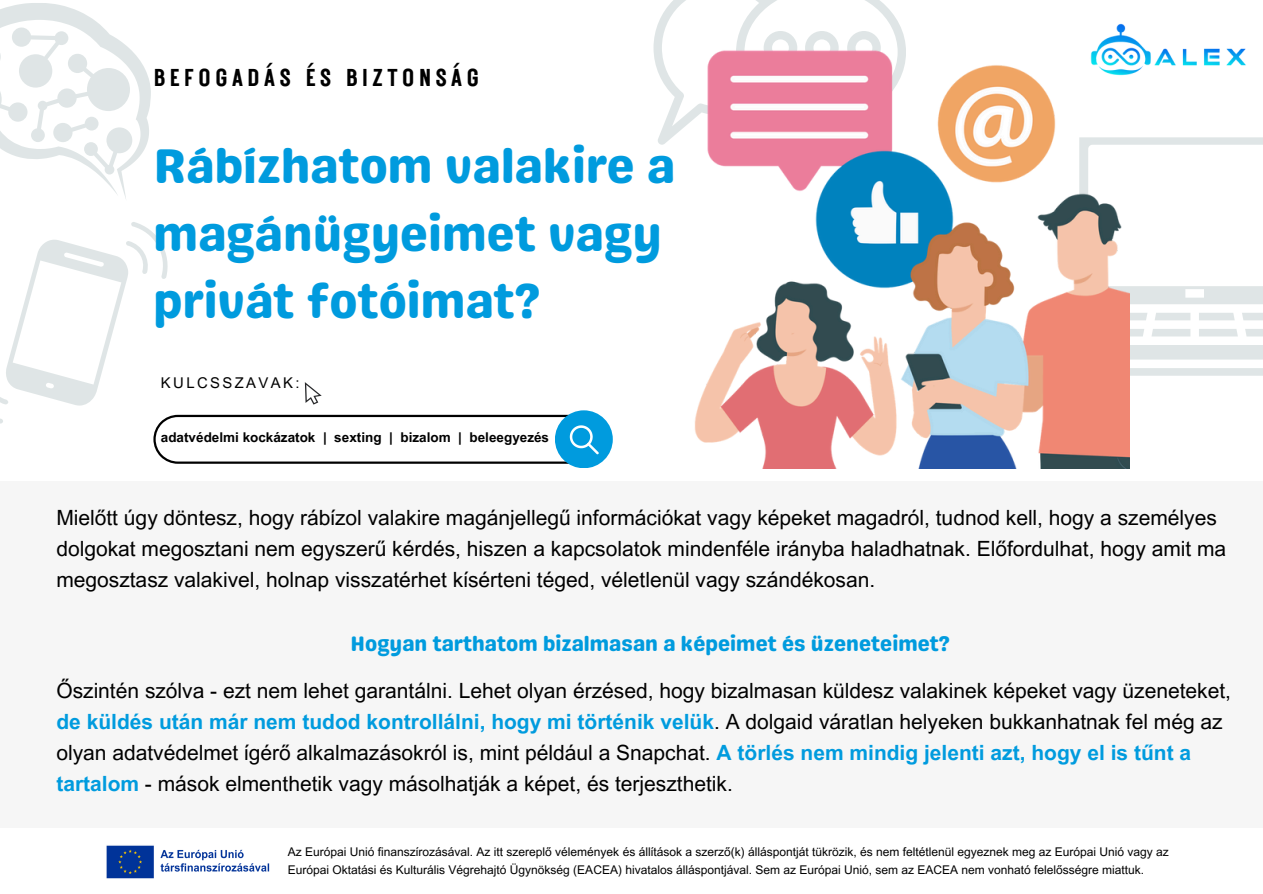
<style>
.page{position:relative;width:1263px;height:894px;background:#fff}
.page>*{position:absolute;margin:0;border:0;box-sizing:border-box;transform-origin:0 0}
.t1{font:48.45px/67.5px "Genty Sans";color:#009bde}
.t2{font:24.45px "Rustic Printed";letter-spacing:.16em;color:#000}
.t3{font:21px/31px "Arial MT Pro";color:#000}
.t4{font:21px "Genty Sans";color:#009bde}
.t5{font:14.85px "Arial MT Pro";letter-spacing:.16em;color:#000}
.t6{font:700 13.5px "Arial MT Pro";color:#000}
.t7{font:12px/18px "Arial MT Pro";color:#000}
.s1{font-weight:700;color:#009bde}
</style>
<div class="page">
<svg style="left:1129px;top:368px;width:134px;height:7px"></svg>
<svg style="left:1129px;top:313px;width:134px;height:46px"></svg>
<svg style="left:1129px;top:286px;width:134px;height:18px;background:#e1e6e7"></svg>
<svg style="left:0;top:3px;width:151px;height:196px"></svg>
<div style="left:0;top:480px;width:1263px;height:347px;background:#f6f6f6"></div>
<svg style="left:653px;top:0;width:245px;height:145px"></svg>
<img style="left:1129px;top:36px;width:134px;height:109px">
<div style="left:555px;top:410px;width:58px;height:58px;background:#009bde;border-radius:50%"></div>
<svg style="left:0;top:222px;width:606px;height:241px"></svg>
<img style="left:683px;top:21px;width:446px;height:447px">
<img style="left:106px;top:845px;width:164px;height:34px">
<h1 class="t2" style="left:153px;top:61px;width:327px">BEFOGADÁS ÉS BIZTONSÁG</h1>
<p class="t1" style="left:153px;top:132px;width:523px">Rábízhatom valakire a magánügyeimet vagy privát fotóimat?</p>
<p class="t5" style="left:161px;top:377px;width:140px">KULCSSZAVAK:</p>
<h2 class="t6" style="left:161px;top:431px;width:390px">adatvédelmi kockázatok | sexting | bizalom | beleegyezés</h2>
<p class="t3" style="left:56px;top:504px;width:1171px">Mielőtt úgy döntesz, hogy rábízol valakire magánjellegű információkat vagy képeket magadról, tudnod kell, hogy a személyes dolgokat megosztani nem egyszerű kérdés, hiszen a kapcsolatok mindenféle irányba haladhatnak. Előfordulhat, hogy amit ma megosztasz valakivel, holnap visszatérhet kísérteni téged, véletlenül vagy szándékosan.</p>
<p class="t4" style="left:350px;top:630px;width:601px">Hogyan tarthatom bizalmasan a képeimet és üzeneteimet?</p>
<p class="t3" style="left:56px;top:677px;width:1176px">Őszintén szólva - ezt nem lehet garantálni. Lehet olyan érzésed, hogy bizalmasan küldesz valakinek képeket vagy üzeneteket, <span class="s1">de küldés után már nem tudod kontrollálni, hogy mi történik velük</span>. A dolgaid váratlan helyeken bukkanhatnak fel még az olyan adatvédelmet ígérő alkalmazásokról is, mint például a Snapchat. <span class="s1">A törlés nem mindig jelenti azt, hogy el is tűnt a tartalom</span> - mások elmenthetik vagy másolhatják a képet, és terjeszthetik.</p>
<p class="t7" style="left:288px;top:844px;width:883px">Az Európai Unió finanszírozásával. Az itt szereplő vélemények és állítások a szerző(k) álláspontját tükrözik, és nem feltétlenül egyeznek meg az Európai Unió vagy az<br>Európai Oktatási és Kulturális Végrehajtó Ügynökség (EACEA) hivatalos álláspontjával. Sem az Európai Unió, sem az EACEA nem vonható felelősségre miattuk.</p>
</div>
